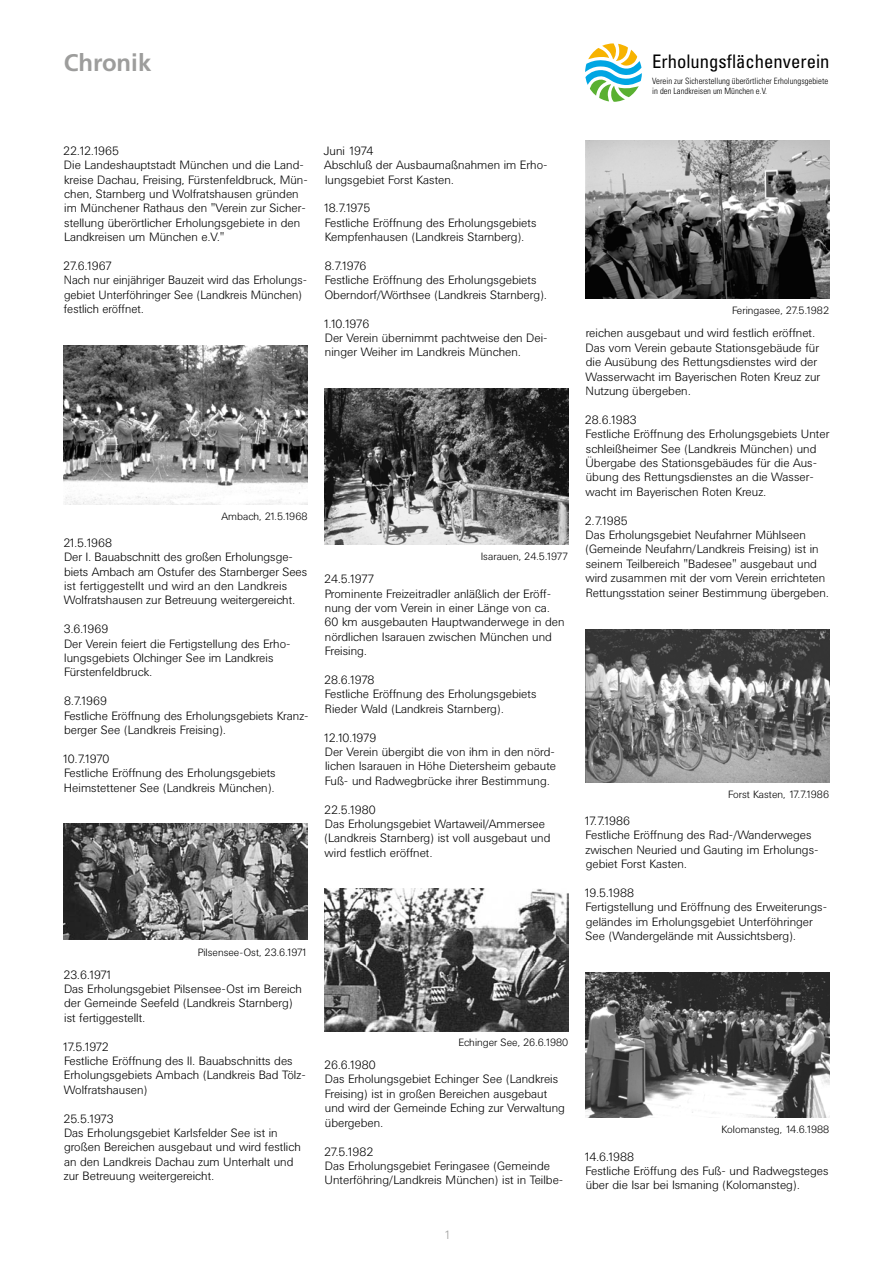
<style>
.page{position:relative;width:893px;height:1263px;background:#fff}
.page>*{position:absolute;margin:0;border:0;box-sizing:border-box;transform-origin:0 0}
.t1{font:700 24px "Frutiger";color:#9d9d9c}
.t2{font:condensed 18.6px "Univers";color:#000}
.t3{font:300 12px/14.4px "Univers BQ";color:#000}
.t4{font:300 12px "Univers BQ";color:#9d9d9c}
.t5{font:300 10.5px "Univers BQ";color:#000}
.t6{font:300 condensed 8.7px/10.4px "Univers";color:#000}
</style>
<div class="page">
<svg style="left:585px;top:43px;width:57px;height:59px"></svg>
<img style="left:64px;top:346px;width:244px;height:158px">
<img style="left:64px;top:824px;width:244px;height:116px">
<img style="left:325px;top:388px;width:243px;height:157px">
<img style="left:325px;top:888px;width:243px;height:143px">
<img style="left:585px;top:140px;width:244px;height:159px">
<img style="left:586px;top:630px;width:243px;height:152px">
<img style="left:586px;top:972px;width:243px;height:146px">
<h1 class="t1" style="left:64px;top:49px;width:89px">Chronik</h1>
<h2 class="t2" style="left:652px;top:49px;width:179px">Erholungsflächenverein</h2>
<p class="t6" style="left:652px;top:75px;width:178px">Verein zur Sicherstellung überörtlicher Erholungsgebiete in den Landkreisen um München e.V.</p>
<p class="t3" style="left:63px;top:144px;width:246px">22.12.1965<br>Die Landeshauptstadt München und die Land&shy;kreise Dachau, Freising, Fürstenfeldbruck, Mün&shy;chen, Starnberg und Wolfratshausen gründen im Münchener Rathaus den "Verein zur Sicher&shy;stellung überörtlicher Erholungsgebiete in den Landkreisen um München e.V."</p>
<p class="t3" style="left:63px;top:259px;width:245px">27.6.1967<br>Nach nur einjähriger Bauzeit wird das Erholungs&shy;gebiet Unterföhringer See (Landkreis München) festlich eröffnet.</p>
<p class="t3" style="left:324px;top:144px;width:225px">Juni 1974<br>Abschluß der Ausbaumaßnahmen im Erho&shy;lungsgebiet Forst Kasten.</p>
<p class="t3" style="left:323px;top:201px;width:215px">18.7.1975<br>Festliche Eröffnung des Erholungsgebiets<br>Kempfenhausen (Landkreis Starnberg).</p>
<p class="t3" style="left:325px;top:259px;width:224px">8.7.1976<br>Festliche Eröffnung des Erholungsgebiets<br>Oberndorf/Wörthsee (Landkreis Starnberg).</p>
<p class="t3" style="left:323px;top:317px;width:226px">1.10.1976<br>Der Verein übernimmt pachtweise den Dei&shy;ninger Weiher im Landkreis München.</p>
<p class="t5" style="left:221px;top:511px;width:88px">Ambach, 21.5.1968</p>
<p class="t3" style="left:63px;top:536px;width:245px">21.5.1968<br>Der I. Bauabschnitt des großen Erholungsge&shy;biets Ambach am Ostufer des Starnberger Sees ist fertiggestellt und wird an den Landkreis Wolfratshausen zur Betreuung weitergereicht.</p>
<p class="t3" style="left:64px;top:622px;width:228px">3.6.1969<br>Der Verein feiert die Fertigstellung des Erho&shy;lungsgebiets Olchinger See im Landkreis<br>Fürstenfeldbruck.</p>
<p class="t3" style="left:64px;top:694px;width:246px">8.7.1969<br>Festliche Eröffnung des Erholungsgebiets Kranz&shy;berger See (Landkreis Freising).</p>
<p class="t3" style="left:62px;top:752px;width:215px">10.7.1970<br>Festliche Eröffnung des Erholungsgebiets<br>Heimstettener See (Landkreis München).</p>
<p class="t5" style="left:481px;top:551px;width:89px">Isarauen, 24.5.1977</p>
<p class="t3" style="left:324px;top:572px;width:242px">24.5.1977<br>Prominente Freizeitradler anläßlich der Eröff&shy;nung der vom Verein in einer Länge von ca.<br>60 km ausgebauten Hauptwanderwege in den nördlichen Isarauen zwischen München und<br>Freising.</p>
<p class="t3" style="left:324px;top:673px;width:214px">28.6.1978<br>Festliche Eröffnung des Erholungsgebiets<br>Rieder Wald (Landkreis Starnberg).</p>
<p class="t3" style="left:323px;top:731px;width:235px">12.10.1979<br>Der Verein übergibt die von ihm in den nörd&shy;lichen Isarauen in Höhe Dietersheim gebaute Fuß- und Radwegbrücke ihrer Bestimmung.</p>
<p class="t3" style="left:324px;top:803px;width:228px">22.5.1980<br>Das Erholungsgebiet Wartaweil/Ammersee (Landkreis Starnberg) ist voll ausgebaut und wird festlich eröffnet.</p>
<p class="t5" style="left:198px;top:946px;width:111px">Pilsensee-Ost, 23.6.1971</p>
<p class="t3" style="left:63px;top:967px;width:240px">23.6.1971<br>Das Erholungsgebiet Pilsensee-Ost im Bereich der Gemeinde Seefeld (Landkreis Starnberg) ist fertiggestellt.</p>
<p class="t3" style="left:62px;top:1039px;width:245px">17.5.1972<br>Festliche Eröffnung des ll. Bauabschnitts des<br>Erholungsgebiets Ambach (Landkreis Bad Tölz-<br>Wolfratshausen)</p>
<p class="t3" style="left:63px;top:1111px;width:239px">25.5.1973<br>Das Erholungsgebiet Karlsfelder See ist in großen Bereichen ausgebaut und wird festlich an den Landkreis Dachau zum Unterhalt und zur Betreuung weitergereicht.</p>
<p class="t5" style="left:458px;top:1037px;width:112px">Echinger See, 26.6.1980</p>
<p class="t3" style="left:324px;top:1058px;width:242px">26.6.1980<br>Das Erholungsgebiet Echinger See (Landkreis<br>Freising) ist in großen Bereichen ausgebaut und wird der Gemeinde Eching zur Verwaltung übergeben.</p>
<p class="t3" style="left:324px;top:1144px;width:241px">27.5.1982<br>Das Erholungsgebiet Feringasee (Gemeinde<br>Unterföhring/Landkreis München) ist in Teilbe-</p>
<p class="t4" style="left:444px;top:1228px;width:8px">1</p>
<p class="t5" style="left:732px;top:305px;width:99px">Feringasee, 27.5.1982</p>
<p class="t3" style="left:585px;top:326px;width:236px">reichen ausgebaut und wird festlich eröffnet.<br>Das vom Verein gebaute Stationsgebäude für die Ausübung des Rettungsdienstes wird der Wasserwacht im Bayerischen Roten Kreuz zur Nutzung übergeben.</p>
<p class="t3" style="left:585px;top:413px;width:246px">28.6.1983<br>Festliche Eröffnung des Erholungsgebiets Unter schleißheimer See (Landkreis München) und Übergabe des Stationsgebäudes für die Aus&shy;übung des Rettungsdienstes an die Wasser&shy;wacht im Bayerischen Roten Kreuz.</p>
<p class="t3" style="left:585px;top:514px;width:245px">2.7.1985<br>Das Erholungsgebiet Neufahrner Mühlseen (Gemeinde Neufahrn/Landkreis Freising) ist in seinem Teilbereich "Badesee" ausgebaut und wird zusammen mit der vom Verein errichteten Rettungsstation seiner Bestimmung übergeben.</p>
<p class="t5" style="left:728px;top:789px;width:102px">Forst Kasten, 17.7.1986</p>
<p class="t3" style="left:584px;top:814px;width:236px">17.7.1986<br>Festliche Eröffnung des Rad-/Wanderweges zwischen Neuried und Gauting im Erholungs&shy;gebiet Forst Kasten.</p>
<p class="t3" style="left:584px;top:886px;width:245px">19.5.1988<br>Fertigstellung und Eröffnung des Erweiterungs&shy;geländes im Erholungsgebiet Unterföhringer See (Wandergelände mit Aussichtsberg).</p>
<p class="t5" style="left:721px;top:1124px;width:109px">Kolomansteg, 14.6.1988</p>
<p class="t3" style="left:584px;top:1149px;width:246px">14.6.1988<br>Festliche Eröffung des Fuß- und Radwegsteges über die Isar bei Ismaning (Kolomansteg).</p>
</div>
